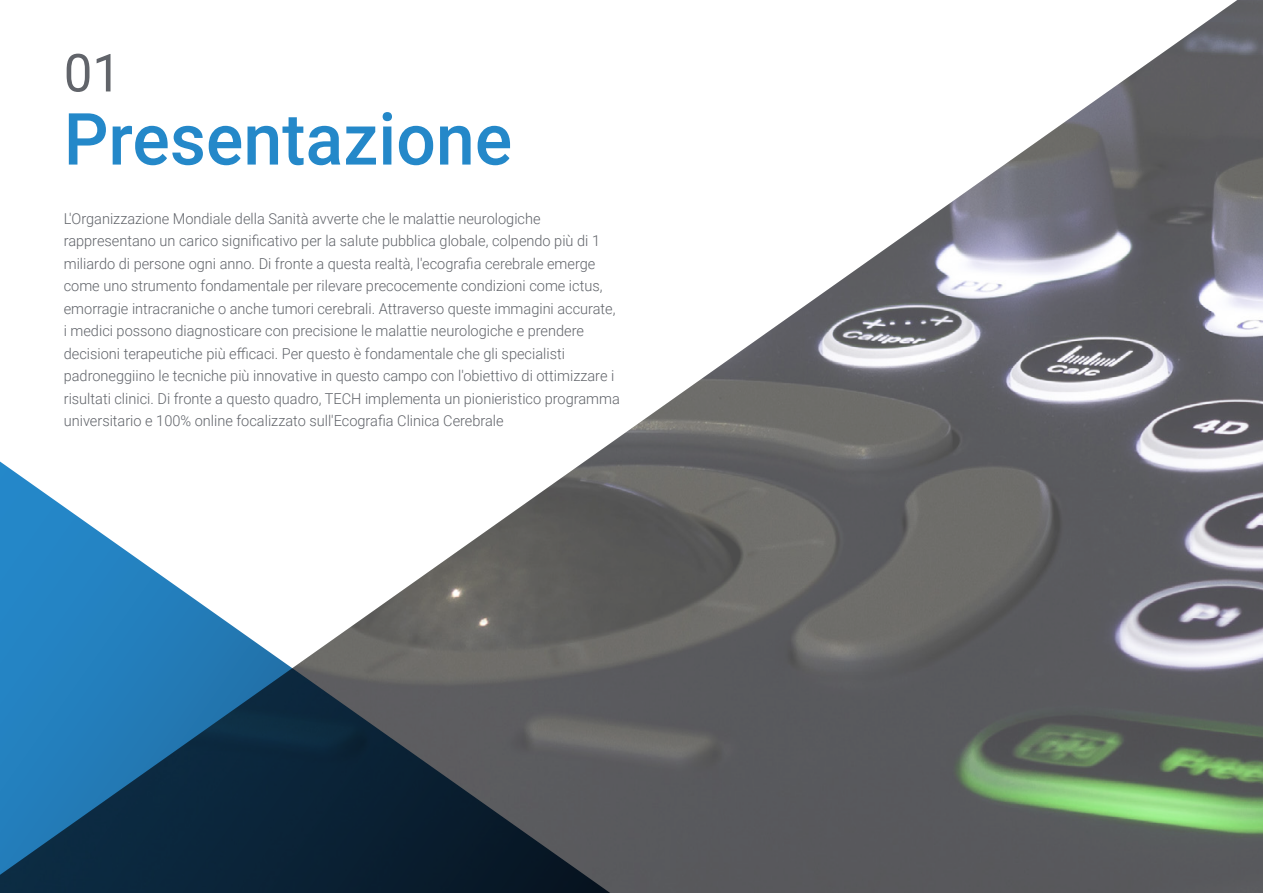
<style>
.page{position:relative;width:1263px;height:893px;background:#fff}
.page>*{position:absolute;margin:0;border:0;box-sizing:border-box;transform-origin:0 0}
.t1{font:500 72px "Roboto";color:#2488c9}
.t2{font:52.5px "Roboto";color:#61646a}
.t3{font:300 15px/22.5px "Roboto";color:#61646a}
</style>
<div class="page">
<img style="left:606px;top:0;width:657px;height:893px">
<svg style="left:0;top:446px;width:640px;height:447px"></svg>
<h2 class="t2" style="left:64px;top:36px;width:59px">01</h2>
<h1 class="t1" style="left:64px;top:89px;width:450px">Presentazione</h1>
<p class="t3" style="left:64px;top:207px;width:557px">L'Organizzazione Mondiale della Sanità avverte che le malattie neurologiche rappresentano un carico significativo per la salute pubblica globale, colpendo più di 1 miliardo di persone ogni anno. Di fronte a questa realtà, l'ecografia cerebrale emerge come uno strumento fondamentale per rilevare precocemente condizioni come ictus, emorragie intracraniche o anche tumori cerebrali. Attraverso queste immagini accurate, i medici possono diagnosticare con precisione le malattie neurologiche e prendere decisioni terapeutiche più efficaci. Per questo è fondamentale che gli specialisti padroneggiino le tecniche più innovative in questo campo con l'obiettivo di ottimizzare i risultati clinici. Di fronte a questo quadro, TECH implementa un pionieristico programma universitario e 100% online focalizzato sull'Ecografia Clinica Cerebrale</p>
</div>
